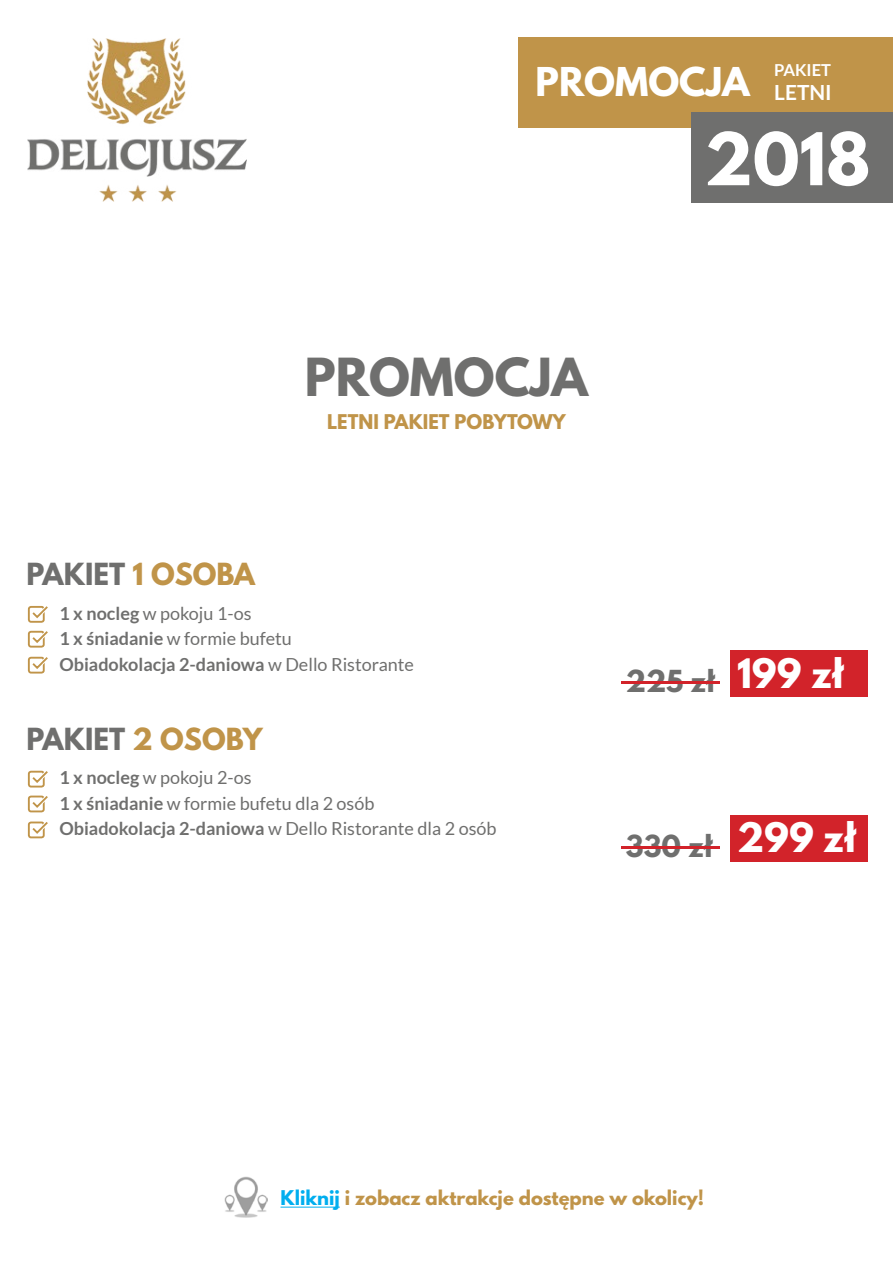
<style>
.page{position:relative;width:893px;height:1263px;background:#fff}
.page>*{position:absolute;margin:0;border:0;box-sizing:border-box;transform-origin:0 0}
.t1{font:700 64.35px "League Spartan";color:#fff}
.t2{font:700 46.5px "League Spartan";color:#6f6f6e}
.t3{font:700 35.25px "League Spartan";color:#fff}
.t4{font:700 27px "League Spartan";color:#6f6f6e}
.t5{font:700 26.85px "League Spartan";color:#6f6f6e}
.t6{font:700 20.85px "Lato";color:#fff}
.t7{font:18px/25.5px "Lato";color:#6f6f6e}
.t8{font:700 18px/25.5px "Lato";color:#6f6f6e}
.t9{font:700 18px "League Spartan";color:#c09449}
.t10{font:700 16.5px "Lato";color:#fff}
.s1{color:#c09449}
.s2{font-weight:400}
.s3{font-weight:700}
.s4{color:#00aeef}
</style>
<div class="page">
<img style="left:28px;top:38px;width:219px;height:164px">
<div style="left:518px;top:38px;width:375px;height:90px;background:#c09449"></div>
<div style="left:691px;top:112px;width:202px;height:90px;background:#6f6f6e"></div>
<svg style="left:28px;top:606px;width:20px;height:67px"></svg>
<svg style="left:28px;top:770px;width:20px;height:68px"></svg>
<svg style="left:621px;top:681px;width:98px;height:3px"></svg>
<div style="left:730px;top:650px;width:137px;height:47px;background:#d2232a"></div>
<svg style="left:621px;top:846px;width:98px;height:2px"></svg>
<div style="left:730px;top:815px;width:137px;height:47px;background:#d2232a"></div>
<hr style="left:280px;top:1207px;width:60px;height:1px;background:#00aeef">
<img style="left:224px;top:1176px;width:44px;height:41px">
<p class="t10" style="left:774px;top:60px;width:58px">PAKIET</p>
<p class="t6" style="left:774px;top:81px;width:59px">LETNI</p>
<h3 class="t3" style="left:536px;top:54px;width:216px">PROMOCJA</h3>
<h1 class="t1" style="left:704px;top:109px;width:168px">2018</h1>
<h2 class="t2" style="left:305px;top:341px;width:285px">PROMOCJA</h2>
<p class="t9" style="left:327px;top:408px;width:240px">LETNI PAKIET POBYTOWY</p>
<h3 class="t4" style="left:26px;top:553px;width:230px">PAKIET <span class="s1">1 OSOBA</span></h3>
<p class="t8" style="left:59px;top:600px;width:356px">1 x nocleg <span class="s2">w pokoju 1-os<br></span>1 x śniadanie <span class="s2">w formie bufetu<br></span>Obiadokolacja 2-daniowa <span class="s2">w Dello Ristorante</span></p>
<h3 class="t4" style="left:26px;top:718px;width:238px">PAKIET <span class="s1">2 OSOBY</span></h3>
<p class="t7" style="left:59px;top:765px;width:439px"><span class="s3">1 x nocleg</span> w pokoju 2-os<br><span class="s3">1 x śniadanie</span> w formie bufetu dla 2 osób<br><span class="s3">Obiadokolacja 2-daniowa</span> w Dello Ristorante dla 2 osób</p>
<h3 class="t5" style="left:626px;top:660px;width:221px">225 zł <sup>199</sup> <sup>zł</sup></h3>
<h3 class="t5" style="left:626px;top:825px;width:233px">330 zł <sup>299</sup> <sup>zł</sup></h3>
<p class="t9" style="left:280px;top:1184px;width:425px"><span class="s4">Kliknij</span> i zobacz aktrakcje dostępne w okolicy!</p>
</div>
